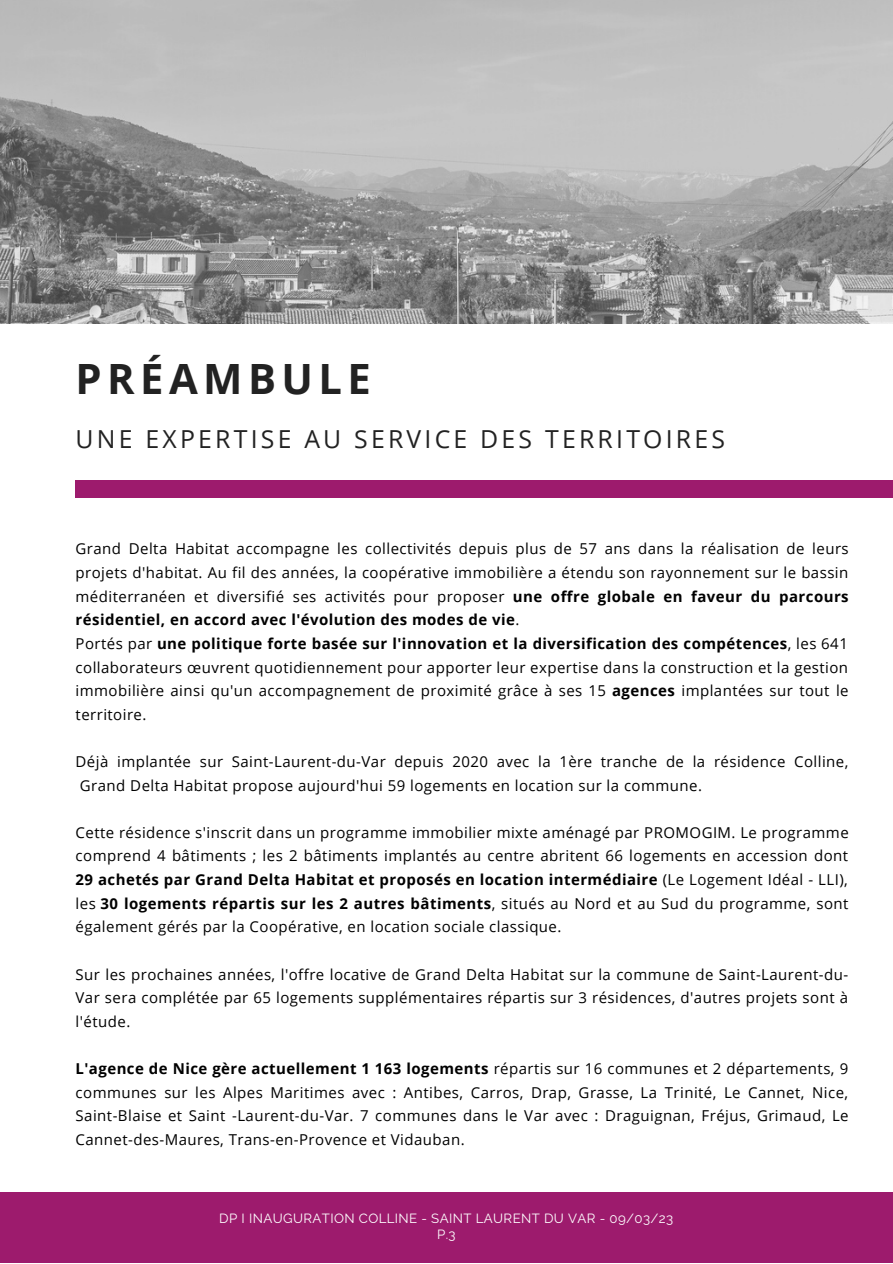
<style>
.page{position:relative;width:893px;height:1264px;background:#fff}
.page>*{position:absolute;margin:0;border:0;box-sizing:border-box;transform-origin:0 0}
.t1{font:700 41.7px "Open Sans";letter-spacing:.13em;color:#222}
.t2{font:24.75px "Open Sans";letter-spacing:.13em;color:#222}
.t3{font:15px/23.5px "Open Sans";letter-spacing:.03em;color:#000;text-align:justify}
.t4{font:13.2px/15.9px "Raleway";letter-spacing:.03em;color:#fff;text-align:center}
.s1{font-weight:700}
</style>
<div class="page">
<img style="left:0;top:0;width:892px;height:324px">
<div style="left:76px;top:480px;width:816px;height:17px;background:#9d1b6d"></div>
<div style="left:0;top:1191px;width:892px;height:71px;background:#9d1b6d"></div>
<h1 class="t1" style="left:76px;top:349px;width:297px">PRÉAMBULE</h1>
<h2 class="t2" style="left:76px;top:421px;width:651px">UNE EXPERTISE AU SERVICE DES TERRITOIRES</h2>
<p class="t3" style="left:76px;top:537px;width:774px;text-align:left">Grand Delta Habitat accompagne les collectivités depuis plus de 57 ans dans la réalisation de leurs projets d'habitat. Au fil des années, la coopérative immobilière a étendu son rayonnement sur le bassin méditerranéen et diversifié ses activités pour proposer <span class="s1">une offre globale en faveur du parcours résidentiel, en accord avec l'évolution des modes de vie</span>.<br>Portés par <span class="s1">une politique forte basée sur l'innovation et la diversification des compétences</span>, les 641 collaborateurs œuvrent quotidiennement pour apporter leur expertise dans la construction et la gestion immobilière ainsi qu'un accompagnement de proximité grâce à ses 15 <span class="s1">agences</span> implantées sur tout le territoire.</p>
<p class="t3" style="left:76px;top:749px;width:774px">Déjà implantée sur Saint-Laurent-du-Var depuis 2020 avec la 1ère tranche de la résidence Colline,<br>Grand Delta Habitat propose aujourd'hui 59 logements en location sur la commune.</p>
<p class="t3" style="left:76px;top:820px;width:774px">Cette résidence s'inscrit dans un programme immobilier mixte aménagé par PROMOGIM. Le programme comprend 4 bâtiments ; les 2 bâtiments implantés au centre abritent 66 logements en accession dont <span class="s1">29 achetés par Grand Delta Habitat et proposés en location intermédiaire</span> (Le Logement Idéal - LLI), les <span class="s1">30 logements répartis sur les 2 autres bâtiments</span>, situés au Nord et au Sud du programme, sont également gérés par la Coopérative, en location sociale classique.</p>
<p class="t3" style="left:76px;top:961px;width:774px">Sur les prochaines années, l'offre locative de Grand Delta Habitat sur la commune de Saint-Laurent-du-Var sera complétée par 65 logements supplémentaires répartis sur 3 résidences, d'autres projets sont à l'étude.</p>
<p class="t3" style="left:76px;top:1056px;width:774px"><span class="s1">L'agence de Nice gère actuellement 1 163 logements</span> répartis sur 16 communes et 2 départements, 9 communes sur les Alpes Maritimes avec : Antibes, Carros, Drap, Grasse, La Trinité, Le Cannet, Nice, Saint-Blaise et Saint -Laurent-du-Var. 7 communes dans le Var avec : Draguignan, Fréjus, Grimaud, Le Cannet-des-Maures, Trans-en-Provence et Vidauban.</p>
<p class="t4" style="left:219px;top:1210px;width:455px">DP I INAUGURATION COLLINE - SAINT LAURENT DU VAR - 09/03/23<br>P.3</p>
</div>
